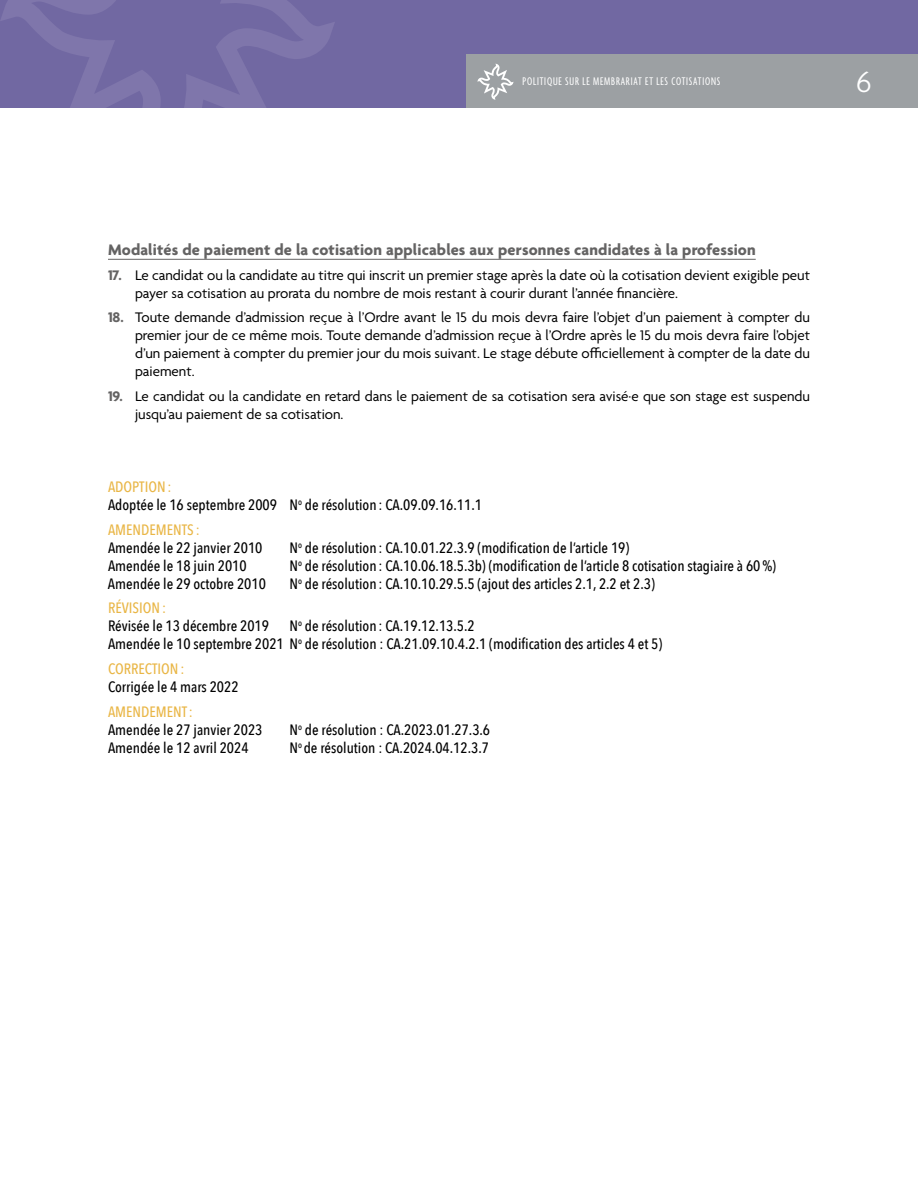
<style>
.page{position:relative;width:918px;height:1188px;background:#fff}
.page>*{position:absolute;margin:0;border:0;box-sizing:border-box;transform-origin:0 0}
.t1{font:300 31.5px "Agenda";color:#fff}
.t2{font:700 16.5px "Agenda";letter-spacing:.01em;color:#646363}
.t3{font:15px/18px "Agenda";color:#000}
.t4{font:500 15px/18px "Avenir Next Condensed";color:#000}
.t5{font:500 15px "Avenir Next Condensed";color:#e9b646}
.t6{font:extra-condensed 12px "Agenda";letter-spacing:.07em;color:#fff}
.s1{font-weight:700;color:#646363}
.s2{color:#e9b646}
</style>
<div class="page">
<div style="left:0;top:0;width:918px;height:108px;background:#7168a2"></div>
<svg style="left:1px;top:0;width:334px;height:108px"></svg>
<hr style="left:108px;top:259px;width:648px;height:1px;background:#646363">
<div style="left:466px;top:54px;width:452px;height:54px;background:#9ca0a3"></div>
<svg style="left:477px;top:64px;width:37px;height:36px"></svg>
<p class="t6" style="left:522px;top:75px;width:199px">POLITIQUE SUR LE MEMBRARIAT ET LES COTISATIONS</p>
<h1 class="t1" style="left:856px;top:65px;width:17px">6</h1>
<p class="t2" style="left:108px;top:241px;width:649px">Modalités de paiement de la cotisation applicables aux personnes candidates à la profession</p>
<p class="t3" style="left:135px;top:267px;width:677px;text-indent:-27px"><span class="s1">17.</span> Le candidat ou la candidate au titre qui inscrit un premier stage après la date où la cotisation devient exigible peut payer sa cotisation au prorata du nombre de mois restant à courir durant l’année financière.</p>
<p class="t3" style="left:135px;top:309px;width:677px;text-align:justify;text-indent:-27px"><span class="s1">18.</span> Toute demande d’admission reçue à l’Ordre avant le 15 du mois devra faire l’objet d’un paiement à compter du premier jour de ce même mois. Toute demande d’admission reçue à l’Ordre après le 15 du mois devra faire l’objet d’un paiement à compter du premier jour du mois suivant. Le stage débute officiellement à compter de la date du paiement.</p>
<p class="t3" style="left:135px;top:388px;width:677px;text-indent:-27px"><span class="s1">19.</span> Le candidat ou la candidate en retard dans le paiement de sa cotisation sera avisé·e que son stage est suspendu jusqu’au paiement de sa cotisation.</p>
<p class="t4" style="left:108px;top:478px;width:376px"><span class="s2">ADOPTION:<br></span>Adoptée le 16 septembre 2009 N<sup>o</sup> de résolution : CA.09.09.16.11.1</p>
<p class="t5" style="left:108px;top:520px;width:93px">AMENDEMENTS :</p>
<p class="t4" style="left:108px;top:538px;width:156px">Amendée le 22 janvier 2010</p>
<p class="t4" style="left:290px;top:538px;width:341px">N<sup>o</sup> de résolution : CA.10.01.22.3.9 (modification de l’article 19)</p>
<p class="t4" style="left:108px;top:556px;width:140px">Amendée le 18 juin 2010</p>
<p class="t4" style="left:290px;top:556px;width:488px">N<sup>o</sup> de résolution : CA.10.06.18.5.3b) (modification de l’article 8 cotisation stagiaire à 60%)</p>
<p class="t4" style="left:108px;top:574px;width:160px">Amendée le 29 octobre 2010</p>
<p class="t4" style="left:289px;top:574px;width:367px">N<sup>o</sup> de résolution : CA.10.10.29.5.5 (ajout des articles 2.1, 2.2 et 2.3)</p>
<p class="t5" style="left:108px;top:599px;width:60px">RÉVISION:</p>
<p class="t4" style="left:108px;top:617px;width:163px">Révisée le 13 décembre 2019</p>
<p class="t4" style="left:108px;top:617px;width:556px;text-align:center">N<sup>o</sup> de résolution : CA.19.12.13.5.2<br>Amendée le 10 septembre 2021 N<sup>o</sup> de résolution : CA.21.09.10.4.2.1 (modification des articles 4 et 5)</p>
<p class="t5" style="left:108px;top:660px;width:78px">CORRECTION:</p>
<p class="t4" style="left:108px;top:678px;width:132px">Corrigée le 4 mars 2022</p>
<p class="t5" style="left:108px;top:702px;width:86px">AMENDEMENT:</p>
<p class="t4" style="left:108px;top:721px;width:156px">Amendée le 27 janvier 2023</p>
<p class="t4" style="left:290px;top:721px;width:202px">N<sup>o</sup> de résolution : CA.2023.01.27.3.6</p>
<p class="t4" style="left:108px;top:739px;width:142px">Amendée le 12 avril 2024</p>
<p class="t4" style="left:290px;top:739px;width:201px">N<sup>o</sup> de résolution : CA.2024.04.12.3.7</p>
</div>
